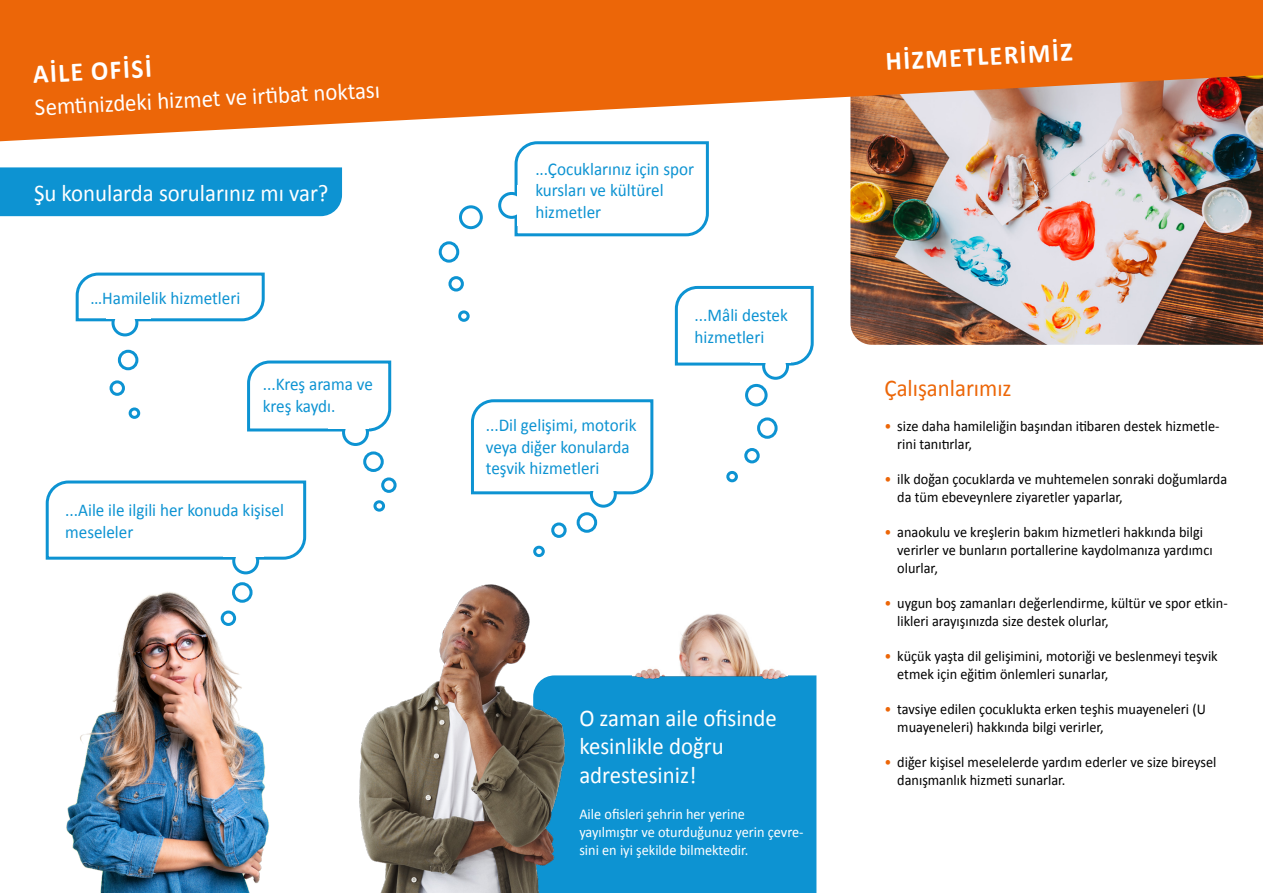
<style>
.page{position:relative;width:1263px;height:893px;background:#fff}
.page>*{position:absolute;margin:0;border:0;box-sizing:border-box;transform-origin:0 0}
.t1{font:700 27px "Calibri";color:#fff;scale:.95 1}
.t2{font:24px/28.8px "Calibri";color:#fff;scale:.95 1}
.t3{font:24px "Calibri";color:#ec6608;scale:.95 1}
.t4{font:18px/21.6px "Calibri";color:#0d93d2;scale:.95 1}
.t5{font:15px/18px "Calibri";color:#000;scale:.95 1}
.t6{font:15px/18px "Calibri";color:#fff;scale:.95 1}
.s1{color:#ec6608}
</style>
<div class="page">
<div style="left:573px;top:675px;width:243px;height:218px;background:#0d93d2"></div>
<div style="left:0;top:167px;width:342px;height:49px;background:#0d93d2"></div>
<img style="left:850px;top:141px;width:413px;height:204px">
<svg style="left:0;top:0;width:1263px;height:141px;background:#e77b32"></svg>
<svg style="left:513px;top:140px;width:197px;height:97px"></svg>
<svg style="left:674px;top:285px;width:140px;height:82px"></svg>
<svg style="left:471px;top:399px;width:183px;height:97px"></svg>
<svg style="left:45px;top:480px;width:262px;height:81px"></svg>
<svg style="left:247px;top:360px;width:145px;height:72px"></svg>
<svg style="left:75px;top:272px;width:190px;height:51px"></svg>
<img style="left:359px;top:584px;width:214px;height:309px">
<img style="left:66px;top:588px;width:203px;height:305px">
<div style="left:234px;top:549px;width:24px;height:24px;background:#fff;border-radius:50%"></div>
<div style="left:232px;top:547px;width:27px;height:27px;border:3px solid #0d93d2;border-radius:50%"></div>
<svg style="left:233px;top:584px;width:18px;height:17px"></svg>
<div style="left:232px;top:582px;width:21px;height:21px;border:3px solid #0d93d2;border-radius:50%"></div>
<div style="left:222px;top:612px;width:13px;height:12px;background:#fff;border-radius:50%"></div>
<div style="left:221px;top:610px;width:15px;height:16px;border:3px solid #0d93d2;border-radius:50%"></div>
<div style="left:113px;top:311px;width:24px;height:24px;background:#fff;border-radius:50%"></div>
<div style="left:111px;top:309px;width:27px;height:27px;border:3px solid #0d93d2;border-radius:50%"></div>
<div style="left:118px;top:350px;width:20px;height:20px;border:3px solid #0d93d2;border-radius:50%"></div>
<div style="left:110px;top:380px;width:15px;height:16px;border:3px solid #0d93d2;border-radius:50%"></div>
<div style="left:129px;top:407px;width:11px;height:12px;border:3px solid #0d93d2;border-radius:50%"></div>
<div style="left:344px;top:421px;width:23px;height:23px;background:#fff;border-radius:50%"></div>
<div style="left:342px;top:419px;width:27px;height:27px;border:3px solid #0d93d2;border-radius:50%"></div>
<svg style="left:365px;top:453px;width:17px;height:17px"></svg>
<div style="left:363px;top:451px;width:21px;height:21px;border:3px solid #0d93d2;border-radius:50%"></div>
<div style="left:381px;top:477px;width:16px;height:16px;border:3px solid #0d93d2;border-radius:50%"></div>
<div style="left:373px;top:500px;width:12px;height:12px;border:3px solid #0d93d2;border-radius:50%"></div>
<div style="left:591px;top:482px;width:24px;height:24px;background:#fff;border-radius:50%"></div>
<div style="left:590px;top:481px;width:27px;height:27px;border:3px solid #0d93d2;border-radius:50%"></div>
<div style="left:577px;top:512px;width:20px;height:21px;border:3px solid #0d93d2;border-radius:50%"></div>
<div style="left:551px;top:522px;width:16px;height:16px;border:3px solid #0d93d2;border-radius:50%"></div>
<div style="left:533px;top:546px;width:12px;height:11px;border:3px solid #0d93d2;border-radius:50%"></div>
<div style="left:764px;top:354px;width:23px;height:24px;background:#fff;border-radius:50%"></div>
<div style="left:762px;top:353px;width:27px;height:27px;border:3px solid #0d93d2;border-radius:50%"></div>
<div style="left:745px;top:384px;width:23px;height:22px;border:3px solid #0d93d2;border-radius:50%"></div>
<svg style="left:758px;top:419px;width:18px;height:18px"></svg>
<div style="left:757px;top:417px;width:21px;height:22px;border:3px solid #0d93d2;border-radius:50%"></div>
<div style="left:744px;top:448px;width:16px;height:15px;border:3px solid #0d93d2;border-radius:50%"></div>
<div style="left:726px;top:471px;width:12px;height:11px;border:3px solid #0d93d2;border-radius:50%"></div>
<div style="left:500px;top:193px;width:24px;height:24px;background:#fff;border-radius:50%"></div>
<div style="left:498px;top:192px;width:27px;height:27px;border:3px solid #0d93d2;border-radius:50%"></div>
<div style="left:459px;top:205px;width:24px;height:24px;border:3px solid #0d93d2;border-radius:50%"></div>
<div style="left:439px;top:241px;width:20px;height:22px;border:3px solid #0d93d2;border-radius:50%"></div>
<div style="left:448px;top:276px;width:16px;height:16px;border:3px solid #0d93d2;border-radius:50%"></div>
<div style="left:458px;top:310px;width:12px;height:12px;border:3px solid #0d93d2;border-radius:50%"></div>
<div style="left:106px;top:307px;width:45px;height:11px;background:#fff"></div>
<div style="left:328px;top:417px;width:40px;height:11px;background:#fff"></div>
<div style="left:581px;top:480px;width:40px;height:11px;background:#fff"></div>
<div style="left:751px;top:351px;width:40px;height:12px;background:#fff"></div>
<div style="left:518px;top:185px;width:11px;height:40px;background:#fff"></div>
<div style="left:223px;top:545px;width:40px;height:12px;background:#fff"></div>
<img style="left:633px;top:613px;width:154px;height:67px">
<svg style="left:169px;top:93px;width:4px;height:4px"></svg>
<svg style="left:252px;top:88px;width:4px;height:5px"></svg>
<h1 class="t1" style="left:32px;top:55px;width:127px;rotate:-3deg">AİLE OFİSİ</h1>
<h2 class="t2" style="left:34px;top:92px;width:120px;rotate:-3deg">Semti ̇nizdek</h2>
<h2 class="t2" style="left:106px;top:89px;width:289px;rotate:-3deg">̇ i ḣ izmet ve irti ̇bat noktası</h2>
<h2 class="t2" style="left:34px;top:177px;width:311px">Şu konularda sorularınız mı var?</h2>
<p class="t4" style="left:90px;top:286px;width:159px">…Hamilelik hizmetleri</p>
<p class="t4" style="left:263px;top:373px;width:117px">...Kreş arama ve kreş kaydı.</p>
<p class="t4" style="left:65px;top:499px;width:232px">...Aile ile ilgili her konuda kişisel meseleler</p>
<p class="t4" style="left:535px;top:157px;width:169px">...Çocuklarınız için spor kursları ve kültürel hizmetler</p>
<p class="t4" style="left:486px;top:414px;width:160px">...Dil gelişimi, motorik veya diğer konularda teşvik hizmetleri</p>
<p class="t4" style="left:695px;top:304px;width:100px">...Mâli destek hizmetleri</p>
<h2 class="t2" style="left:579px;top:703px;width:209px">O zaman aile ofisinde kesinlikle doğru adrestesiniz!</h2>
<p class="t6" style="left:579px;top:805px;width:237px">Aile ofisleri şehrin her yerine<br>yayılmıştı r ve oturduğunuz yerin çevre&shy;sini en iyi şekilde bilmektedir.</p>
<h1 class="t1" style="left:885px;top:42px;width:199px;rotate:-3deg">HİZMETLERİMİZ</h1>
<h2 class="t3" style="left:884px;top:371px;width:135px">Çalışanlarımız</h2>
<p class="t5" style="left:897px;top:416px;width:341px;text-indent:-13px"><span class="s1">•</span> size daha hamileliğin başından itibaren destek hizmetle&shy;rini tanıtırlar,</p>
<p class="t5" style="left:897px;top:469px;width:349px;text-indent:-13px"><span class="s1">•</span> ilk doğan çocuklarda ve muhtemelen sonraki doğumlarda da tüm ebeveynlere ziyaretler yaparlar,</p>
<p class="t5" style="left:897px;top:522px;width:333px;text-indent:-13px"><span class="s1">•</span> anaokulu ve kreşlerin bakım hizmetleri hakkında bilgi verirler ve bunların portallerine kaydolmanıza yardımcı olurlar,</p>
<p class="t5" style="left:897px;top:593px;width:349px;text-indent:-13px"><span class="s1">•</span> uygun boş zamanları değerlendirme, kültür ve spor etkin&shy;likleri arayışınızda size destek olurlar,</p>
<p class="t5" style="left:897px;top:646px;width:339px;text-indent:-13px"><span class="s1">•</span> küçük yaşta dil gelişimini, motoriği ve beslenmeyi teşvik etmek için eğitim önlemleri sunarlar,</p>
<p class="t5" style="left:897px;top:699px;width:326px;text-indent:-13px"><span class="s1">•</span> tavsiye edilen çocuklukta erken teşhis muayeneleri (U muayeneleri) hakkında bilgi verirler,</p>
<p class="t5" style="left:897px;top:752px;width:337px;text-indent:-13px"><span class="s1">•</span> diğer kişisel meselelerde yardım ederler ve size bireysel danışmanlık hizmeti sunarlar.</p>
</div>
